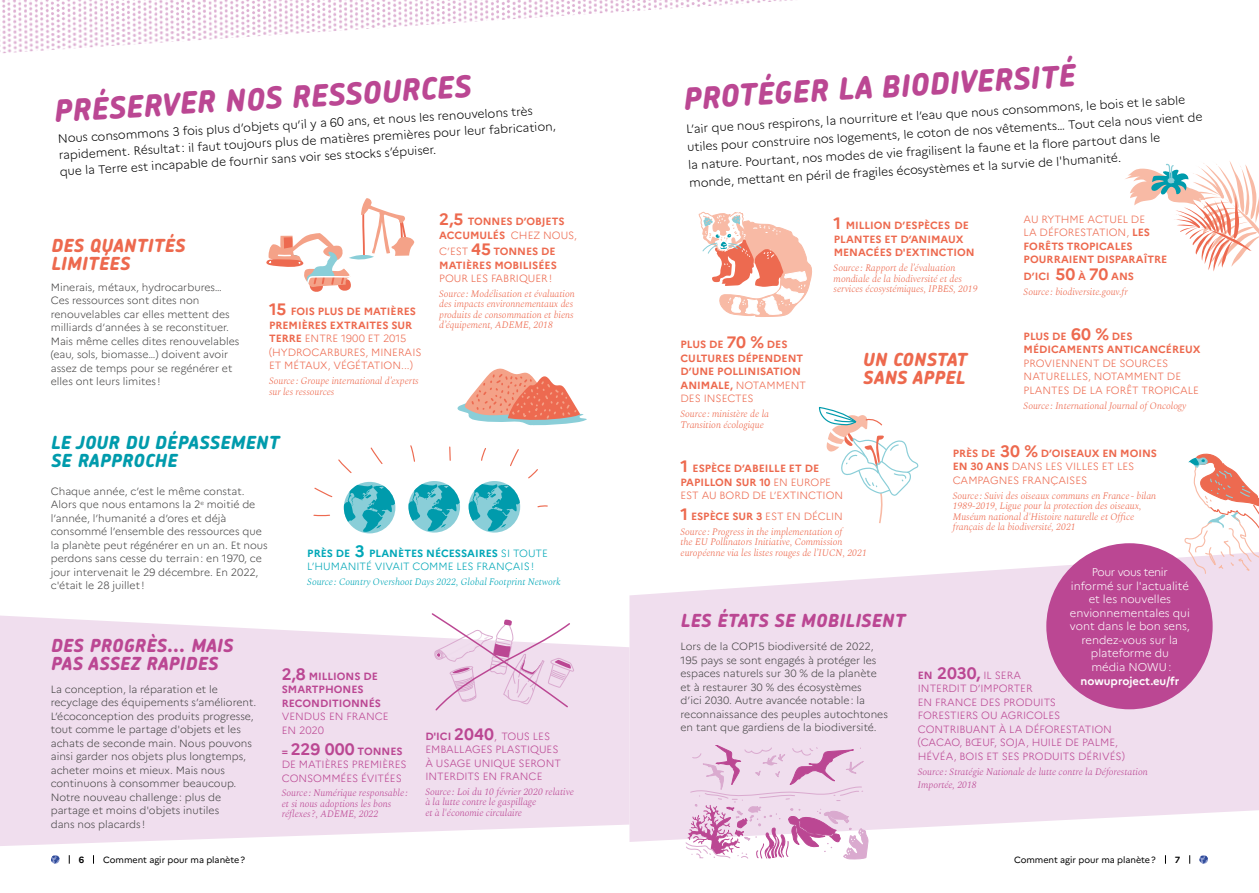
<style>
.page{position:relative;width:1259px;height:893px;background:#fff}
.page>*{position:absolute;margin:0;border:0;box-sizing:border-box;transform-origin:0 0}
.t1{font:italic 800 30.3px "Chevin Pro";color:#bb4793}
.t2{font:italic 800 18px/18px "Chevin Pro";letter-spacing:.015em;color:#bb4793}
.t3{font:italic 800 18px/18px "Chevin Pro";letter-spacing:.015em;color:#ed694e}
.t4{font:italic 800 18px/18px "Chevin Pro";letter-spacing:.015em;color:#009bac}
.t5{font:300 12px/18px "Marianne";color:#000}
.t6{font:300 11.25px/13.5px "Marianne";color:#fff;text-align:center}
.t7{font:700 11.25px "Marianne";color:#fff}
.t8{font:300 10.5px/13.5px "Marianne";color:#454444}
.t9{font:700 10.5px/13.5px "Marianne";color:#ed694e}
.t10{font:300 10.5px/13.5px "Marianne";color:#bb4793}
.t11{font:300 10.5px/13.5px "Marianne";color:#ed694e}
.t12{font:300 10.5px/13.5px "Marianne";color:#00a7b7}
.t13{font:700 10.5px/13.5px "Marianne";color:#bb4793}
.t14{font:italic 300 9.75px/10.5px "Spectral";color:#ed694e}
.t15{font:italic 300 9.75px/10.5px "Spectral";color:#bb4793}
.t16{font:italic 300 9.75px "Spectral";color:#00a7b7}
.t17{font:9px "Marianne";letter-spacing:-.005em;color:#000}
.t18{font:700 9px "Marianne";color:#000}
.s1{font-weight:700;font-size:16.5px}
.s2{font-weight:700}
.s3{font-size:16.5px}
.s4{font-weight:300}
</style>
<div class="page">
<svg style="left:629px;top:551px;width:630px;height:291px;fill:#f0deee"></svg>
<img style="left:0;top:0;width:793px;height:53px">
<svg style="left:0;top:615px;width:629px;height:231px;background:#f1e1ef"></svg>
<div style="left:1046px;top:543px;width:166px;height:166px;background:#bb4793;border-radius:50%"></div>
<svg style="left:266px;top:198px;width:149px;height:94px"></svg>
<svg style="left:1125px;top:161px;width:134px;height:110px"></svg>
<svg style="left:698px;top:211px;width:114px;height:106px"></svg>
<svg style="left:685px;top:745px;width:185px;height:115px;background:#e9cae1"></svg>
<svg style="left:430px;top:613px;width:145px;height:99px"></svg>
<svg style="left:408px;top:481px;width:52px;height:52px"></svg>
<svg style="left:468px;top:481px;width:52px;height:52px"></svg>
<svg style="left:344px;top:482px;width:51px;height:51px"></svg>
<svg style="left:338px;top:459px;width:14px;height:14px"></svg>
<svg style="left:410px;top:445px;width:5px;height:17px"></svg>
<svg style="left:449px;top:446px;width:2px;height:15px"></svg>
<svg style="left:510px;top:449px;width:9px;height:18px"></svg>
<svg style="left:528px;top:469px;width:10px;height:10px"></svg>
<svg style="left:313px;top:514px;width:17px;height:2px"></svg>
<svg style="left:314px;top:487px;width:19px;height:11px"></svg>
<svg style="left:481px;top:448px;width:5px;height:13px"></svg>
<svg style="left:537px;top:505px;width:11px;height:3px"></svg>
<svg style="left:370px;top:447px;width:13px;height:17px"></svg>
<svg style="left:1183px;top:453px;width:76px;height:136px"></svg>
<svg style="left:818px;top:406px;width:101px;height:117px"></svg>
<svg style="left:457px;top:368px;width:130px;height:57px"></svg>
<svg style="left:51px;top:855px;width:9px;height:9px"></svg>
<svg style="left:1199px;top:855px;width:9px;height:9px"></svg>
<h1 class="t1" style="left:52px;top:90px;width:419px;rotate:-3deg">PRÉSERVER NOS RESSOURCES</h1>
<p class="t5" style="left:57px;top:128px;width:499px;line-height:16.6px;rotate:-3deg">Nous consommons 3 fois plus d’objets qu’il y a 60 ans, et nous les renouvelons très rapidement. Résultat : il faut toujours plus de matières premières pour leur fabrication, que la Terre est incapable de fournir sans voir ses stocks s’épuiser.</p>
<h2 class="t3" style="left:51px;top:236px;width:135px">DES QUANTITÉS<br>LIMITÉES</h2>
<p class="t8" style="left:51px;top:279px;width:190px">Minerais, métaux, hydrocarbures… Ces ressources sont dites non renouvelables car elles mettent des milliards d’années à se reconstituer.<br>Mais même celles dites renouvelables (eau, sols, biomasse…) doivent avoir assez de temps pour se regénérer et elles ont leurs limites !</p>
<p class="t11" style="left:269px;top:304px;width:154px"><span class="s1">15</span> <span class="s2">FOIS PLUS DE MATIÈRES<br>PREMIÈRES EXTRAITES SUR<br>TERRE</span> ENTRE 1900 ET 2015 (HYDROCARBURES, MINERAIS<br>ET MÉTAUX, VÉGÉTATION...)</p>
<p class="t14" style="left:269px;top:376px;width:151px">Source : Groupe international d’experts sur les ressources</p>
<h2 class="t4" style="left:51px;top:433px;width:230px">LE JOUR DU DÉPASSEMENT<br>SE RAPPROCHE</h2>
<p class="t9" style="left:439px;top:214px;width:139px"><span class="s3">2,5</span> TONNES D’OBJETS<br>ACCUMULÉS <span class="s4">CHEZ NOUS,</span></p>
<p class="t9" style="left:439px;top:244px;width:119px"><span class="s4">C’EST</span> <span class="s3">45</span> TONNES DE<br>MATIÈRES MOBILISÉES</p>
<p class="t11" style="left:439px;top:271px;width:114px">POUR LES FABRIQUER !</p>
<p class="t14" style="left:439px;top:288px;width:137px">Source : Modélisation et évaluation des impacts environnementaux des produits de consommation et biens d’équipement, ADEME, 2018</p>
<p class="t8" style="left:51px;top:483px;width:218px">Chaque année, c’est le même constat.<br>Alors que nous entamons la 2<sup>e</sup> moitié de l’année, l’humanité a d’ores et déjà consommé l’ensemble des ressources que la planète peut régénérer en un an. Et nous perdons sans cesse du terrain : en 1970, ce jour intervenait le 29 décembre. En 2022, c'était le 28 juillet !</p>
<p class="t12" style="left:307px;top:545px;width:242px"><span class="s2">PRÈS DE</span> <span class="s1">3</span> <span class="s2">PLANÈTES NÉCESSAIRES</span> SI TOUTE<br>L’HUMANITÉ VIVAIT COMME LES FRANÇAIS !</p>
<p class="t16" style="left:307px;top:575px;width:255px">Source : Country Overshoot Days 2022, Global Footprint Network</p>
<h2 class="t2" style="left:51px;top:636px;width:184px">DES PROGRÈS... MAIS<br>PAS ASSEZ RAPIDES</h2>
<p class="t8" style="left:51px;top:681px;width:207px">La conception, la réparation et le recyclage des équipements s’améliorent.<br>L’écoconception des produits progresse, tout comme le partage d'objets et les achats de seconde main. Nous pouvons ainsi garder nos objets plus longtemps, acheter moins et mieux. Mais nous continuons à consommer beaucoup.<br>Notre nouveau challenge : plus de partage et moins d'objets inutiles<br>dans nos placards !</p>
<p class="t13" style="left:282px;top:668px;width:101px"><span class="s3">2,8</span> MILLIONS DE<br>SMARTPHONES<br>RECONDITIONNÉS</p>
<p class="t10" style="left:282px;top:709px;width:108px">VENDUS EN FRANCE<br>EN 2020</p>
<p class="t10" style="left:282px;top:743px;width:126px"><span class="s2">=</span> <span class="s1">229 000</span> <span class="s2">TONNES<br></span>DE MATIÈRES PREMIÈRES<br>CONSOMMÉES ÉVITÉES</p>
<p class="t15" style="left:282px;top:788px;width:127px">Source : Numérique responsable : et si nous adoptions les bons réflexes ?, ADEME, 2022</p>
<p class="t10" style="left:425px;top:728px;width:137px"><span class="s2">D'ICI</span> <span class="s1">2040</span>, TOUS LES<br>EMBALLAGES PLASTIQUES<br>À USAGE UNIQUE SERONT<br>INTERDITS EN FRANCE</p>
<p class="t15" style="left:425px;top:786px;width:150px">Source : Loi du 10 février 2020 relative à la lutte contre le gaspillage<br>et à l'économie circulaire</p>
<h1 class="t1" style="left:682px;top:77px;width:394px;rotate:-3deg">PROTÉGER LA BIODIVERSITÉ</h1>
<p class="t5" style="left:685px;top:118px;width:518px;rotate:-3deg">L’air que nous respirons, la nourriture et l’eau que nous consommons, le bois et le sable utiles pour construire nos logements, le coton de nos vêtements… Tout cela nous vient de la nature. Pourtant, nos modes de vie fragilisent la faune et la flore partout dans le monde, mettant en péril de fragiles écosystèmes et la survie de l'humanité.</p>
<p class="t9" style="left:680px;top:337px;width:127px">PLUS DE <span class="s3">70 %</span> DES<br>CULTURES DÉPENDENT<br>D’UNE POLLINISATION<br>ANIMALE, <span class="s4">NOTAMMENT<br>DES INSECTES</span></p>
<p class="t14" style="left:680px;top:409px;width:90px">Source : ministère de la<br>Transition écologique</p>
<p class="t9" style="left:833px;top:218px;width:142px"><span class="s3">1</span> MILLION D’ESPÈCES DE<br>PLANTES ET D’ANIMAUX<br>MENACÉES D'EXTINCTION</p>
<p class="t14" style="left:833px;top:263px;width:145px">Source : Rapport de l’évaluation mondiale de la biodiversité et des services écosystémiques, IPBES, 2019</p>
<h2 class="t3" style="left:862px;top:351px;width:106px">UN CONSTAT<br>SANS APPEL</h2>
<p class="t9" style="left:1023px;top:212px;width:145px"><span class="s4">AU RYTHME ACTUEL DE<br>LA DÉFORESTATION,</span> LES<br>FORÊTS TROPICALES<br>POURRAIENT DISPARAÎTRE</p>
<p class="t9" style="left:1023px;top:269px;width:112px">D’ICI <span class="s3">50</span> À <span class="s3">70</span> ANS</p>
<p class="t14" style="left:1023px;top:286px;width:106px">Source : biodiversite.gouv.fr</p>
<p class="t9" style="left:1023px;top:328px;width:178px">PLUS DE <span class="s3">60 %</span> DES<br>MÉDICAMENTS ANTICANCÉREUX</p>
<p class="t11" style="left:1023px;top:355px;width:177px">PROVIENNENT DE SOURCES<br>NATURELLES, NOTAMMENT DE<br>PLANTES DE LA FORÊT TROPICALE</p>
<p class="t14" style="left:1023px;top:400px;width:164px">Source : International Journal of Oncology</p>
<p class="t9" style="left:680px;top:461px;width:164px"><span class="s3">1</span> ESPÈCE D’ABEILLE ET DE<br>PAPILLON SUR 10 <span class="s4">EN EUROPE<br>EST AU BORD DE L’EXTINCTION</span></p>
<p class="t11" style="left:680px;top:508px;width:164px"><span class="s1">1</span> <span class="s2">ESPÈCE SUR 3</span> EST EN DÉCLIN</p>
<p class="t14" style="left:680px;top:526px;width:188px">Source : Progress in the implementation of<br>the EU Pollinators Initiative, Commission européenne via les listes rouges de l’IUCN, 2021</p>
<h2 class="t2" style="left:680px;top:611px;width:226px">LES ÉTATS SE MOBILISENT</h2>
<p class="t8" style="left:680px;top:639px;width:209px">Lors de la COP15 biodiversité de 2022, 195 pays se sont engagés à protéger les espaces naturels sur 30 % de la planète et à restaurer 30 % des écosystèmes<br>d’ici 2030. Autre avancée notable : la reconnaissance des peuples autochtones en tant que gardiens de la biodiversité.</p>
<p class="t11" style="left:952px;top:445px;width:206px"><span class="s2">PRÈS DE</span> <span class="s1">30 %</span> <span class="s2">D’OISEAUX EN MOINS<br>EN 30 ANS</span> DANS LES VILLES ET LES<br>CAMPAGNES FRANÇAISES</p>
<p class="t14" style="left:952px;top:490px;width:205px">Source : Suivi des oiseaux communs en France - bilan 1989-2019, Ligue pour la protection des oiseaux, Muséum national d'Histoire naturelle et Office français de la biodiversité, 2021</p>
<p class="t6" style="left:1070px;top:565px;width:122px">Pour vous tenir informé sur l'actualité et les nouvelles envionnementales qui vont dans le bon sens, rendez-vous sur la plateforme du<br>média NOWU :</p>
<p class="t7" style="left:1080px;top:673px;width:100px">nowuproject.eu/fr</p>
<p class="t10" style="left:918px;top:668px;width:208px"><span class="s2">EN</span> <span class="s1">2030,</span> IL SERA<br>INTERDIT D’IMPORTER<br>EN FRANCE DES PRODUITS<br>FORESTIERS OU AGRICOLES<br>CONTRIBUANT À LA DÉFORESTATION (CACAO, BŒUF, SOJA, HUILE DE PALME,<br>HÉVÉA, BOIS ET SES PRODUITS DÉRIVÉS)</p>
<p class="t15" style="left:918px;top:765px;width:231px;line-height:13.5px">Source : Stratégie Nationale de lutte contre la Déforestation<br>Importée, 2018</p>
<p class="t18" style="left:79px;top:852px;width:7px">6</p>
<p class="t17" style="left:103px;top:852px;width:143px">Comment agir pour ma planète ?</p>
<p class="t17" style="left:1014px;top:852px;width:143px">Comment agir pour ma planète ?</p>
<p class="t18" style="left:1175px;top:852px;width:7px">7</p>
</div>
